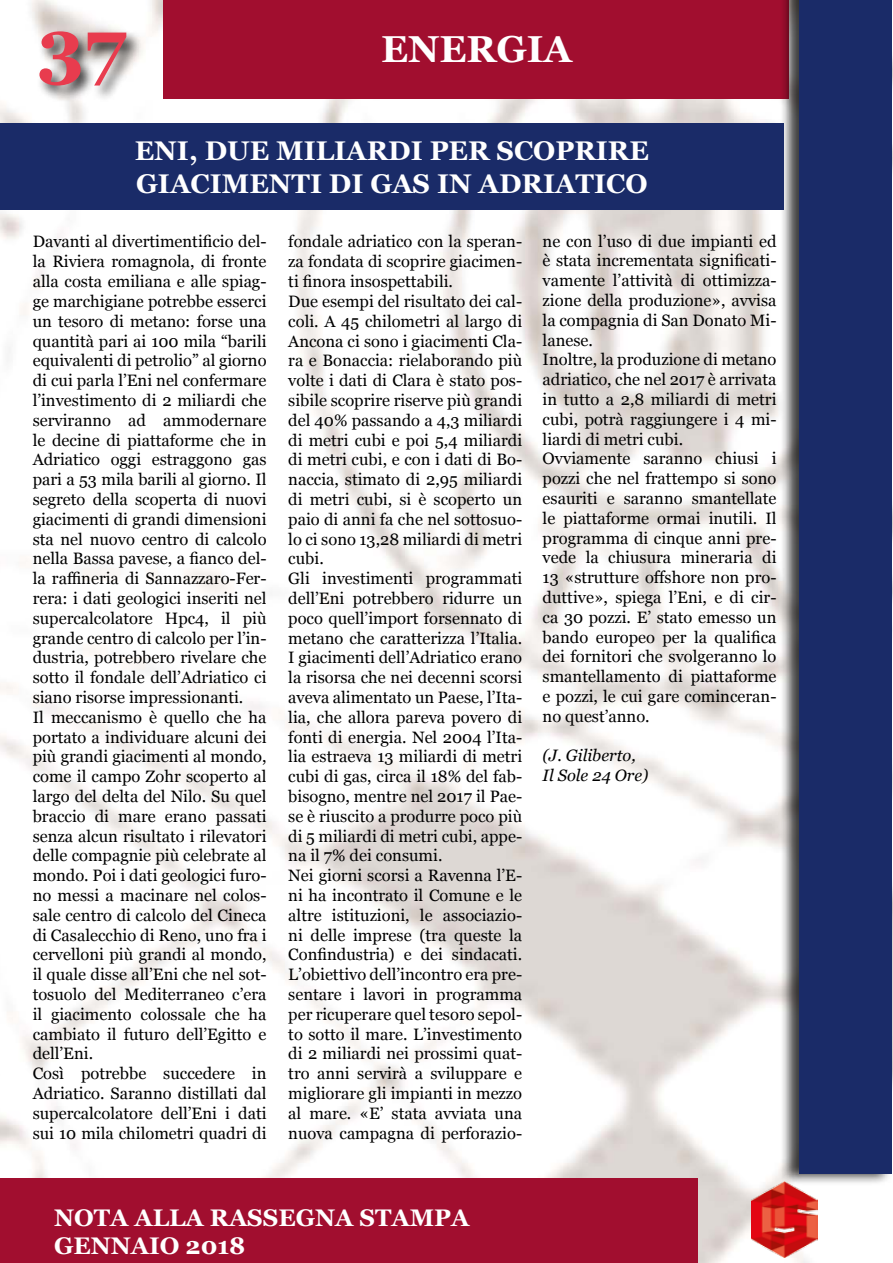
<style>
.page{position:relative;width:893px;height:1263px;background:#fff}
.page>*{position:absolute;margin:0;border:0;box-sizing:border-box;transform-origin:0 0}
.t1{font:700 75px "Georgia";color:#e83c4e}
.t2{font:700 37.5px "Georgia";color:#fff}
.t3{font:700 27px/32.4px "Georgia";color:#fff}
.t4{font:700 24px/28.8px "Georgia";color:#fff}
.t5{font:16.5px/19.8px "Georgia";color:#000}
.t6{font:italic 16.5px/19.8px "Georgia";color:#000}
</style>
<div class="page">
<img style="left:0;top:0;width:818px;height:1263px">
<div style="left:164px;top:0;width:625px;height:99px;background:#a10e2f"></div>
<div style="left:780px;top:0;width:113px;height:1186px;background:#000;opacity:.75"></div>
<div style="left:799px;top:0;width:93px;height:1173px;background:#1a2b68"></div>
<img style="left:751px;top:1181px;width:66px;height:77px">
<div style="left:0;top:1178px;width:697px;height:85px;background:#a10e2f"></div>
<div style="left:36px;top:28px;width:107px;height:74px;background:#000;opacity:.75"></div>
<div style="left:0;top:123px;width:784px;height:87px;background:#1a2b68"></div>
<h1 class="t1" style="left:38px;top:-10px;width:90px">37</h1>
<h2 class="t2" style="left:381px;top:21px;width:192px">ENERGIA</h2>
<h3 class="t3" style="left:135px;top:133px;width:516px">ENI, DUE MILIARDI PER SCOPRIRE<br>GIACIMENTI DI GAS IN ADRIATICO</h3>
<p class="t5" style="left:33px;top:231px;width:235px">Davanti al divertimentificio del&shy;la Riviera romagnola, di fronte alla costa emiliana e alle spiag&shy;ge marchigiane potrebbe esserci un tesoro di metano: forse una quantità pari ai 100 mila “barili equivalenti di petrolio” al giorno di cui parla l’Eni nel confermare l’investimento di 2 miliardi che serviranno ad ammodernare le decine di piattaforme che in<br>Adriatico oggi estraggono gas pari a 53 mila barili al giorno. Il segreto della scoperta di nuovi giacimenti di grandi dimensioni sta nel nuovo centro di calcolo nella Bassa pavese, a fianco del&shy;la raffineria di Sannazzaro-Fer&shy;rera: i dati geologici inseriti nel supercalcolatore Hpc4, il più grande centro di calcolo per l’in&shy;dustria, potrebbero rivelare che sotto il fondale dell’Adriatico ci siano risorse impressionanti.<br>Il meccanismo è quello che ha portato a individuare alcuni dei più grandi giacimenti al mondo, come il campo Zohr scoperto al largo del delta del Nilo. Su quel braccio di mare erano passati senza alcun risultato i rilevatori delle compagnie più celebrate al mondo. Poi i dati geologici furo&shy;no messi a macinare nel colos&shy;sale centro di calcolo del Cineca di Casalecchio di Reno, uno fra i cervelloni più grandi al mondo, il quale disse all’Eni che nel sot&shy;tosuolo del Mediterraneo c’era il giacimento colossale che ha cambiato il futuro dell’Egitto e dell’Eni.<br>Così potrebbe succedere in<br>Adriatico. Saranno distillati dal supercalcolatore dell’Eni i dati sui 10 mila chilometri quadri di</p>
<p class="t5" style="left:288px;top:231px;width:235px">fondale adriatico con la speran&shy;za fondata di scoprire giacimen&shy;ti finora insospettabili.<br>Due esempi del risultato dei cal&shy;coli. A 45 chilometri al largo di<br>Ancona ci sono i giacimenti Cla&shy;ra e Bonaccia: rielaborando più volte i dati di Clara è stato pos&shy;sibile scoprire riserve più grandi del 40% passando a 4,3 miliardi di metri cubi e poi 5,4 miliardi di metri cubi, e con i dati di Bo&shy;naccia, stimato di 2,95 miliardi di metri cubi, si è scoperto un paio di anni fa che nel sottosuo&shy;lo ci sono 13,28 miliardi di metri cubi.<br>Gli investimenti programmati dell’Eni potrebbero ridurre un poco quell’import forsennato di metano che caratterizza l’Italia.<br>I giacimenti dell’Adriatico erano la risorsa che nei decenni scorsi aveva alimentato un Paese, l’Ita&shy;lia, che allora pareva povero di fonti di energia. Nel 2004 l’Ita&shy;lia estraeva 13 miliardi di metri cubi di gas, circa il 18% del fab&shy;bisogno, mentre nel 2017 il Pae&shy;se è riuscito a produrre poco più di 5 miliardi di metri cubi, appe&shy;na il 7% dei consumi.<br>Nei giorni scorsi a Ravenna l’E&shy;ni ha incontrato il Comune e le altre istituzioni, le associazio&shy;ni delle imprese (tra queste la<br>Confindustria) e dei sindacati.<br>L’obiettivo dell’incontro era pre&shy;sentare i lavori in programma per ricuperare quel tesoro sepol&shy;to sotto il mare. L’investimento di 2 miliardi nei prossimi quat&shy;tro anni servirà a sviluppare e migliorare gli impianti in mezzo al mare. «E’ stata avviata una nuova campagna di perforazio-</p>
<p class="t5" style="left:543px;top:230px;width:235px">ne con l’uso di due impianti ed è stata incrementata significati&shy;vamente l’attività di ottimizza&shy;zione della produzione», avvisa la compagnia di San Donato Mi&shy;lanese.<br>Inoltre, la produzione di metano adriatico, che nel 2017 è arrivata in tutto a 2,8 miliardi di metri cubi, potrà raggiungere i 4 mi&shy;liardi di metri cubi.<br>Ovviamente saranno chiusi i pozzi che nel frattempo si sono esauriti e saranno smantellate le piattaforme ormai inutili. Il programma di cinque anni pre&shy;vede la chiusura mineraria di<br>13 «strutture offshore non pro&shy;duttive», spiega l’Eni, e di cir&shy;ca 30 pozzi. E’ stato emesso un bando europeo per la qualifica dei fornitori che svolgeranno lo smantellamento di piattaforme e pozzi, le cui gare cominceran&shy;no quest’anno.</p>
<p class="t6" style="left:543px;top:745px;width:107px">(J. Giliberto,<br>Il Sole 24 Ore)</p>
<h3 class="t4" style="left:54px;top:1201px;width:417px">NOTA ALLA RASSEGNA STAMPA<br>GENNAIO 2018</h3>
</div>
